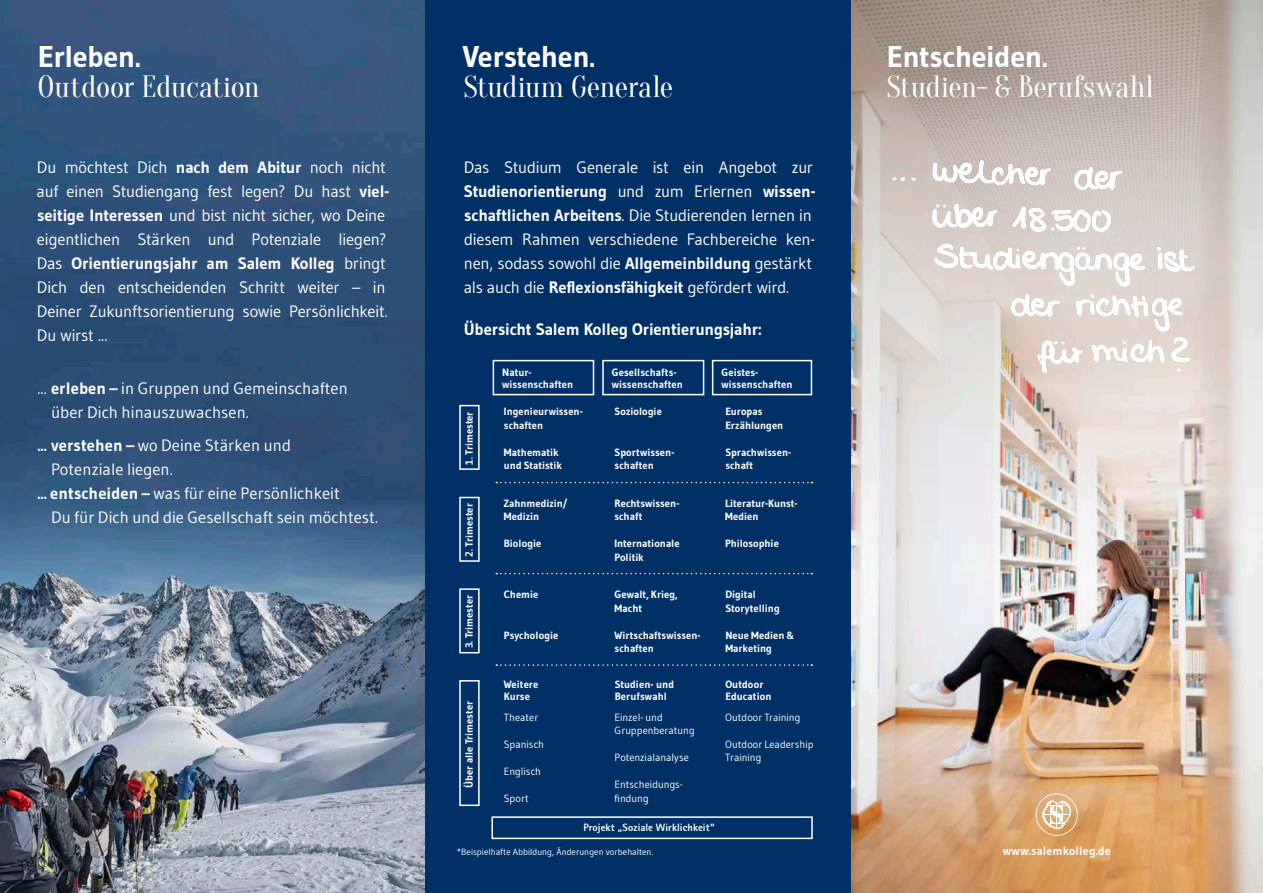
<style>
.page{position:relative;width:1263px;height:893px;background:#fff}
.page>*{position:absolute;margin:0;border:0;box-sizing:border-box;transform-origin:0 0}
.t1{font:30px/30px "Oranienbaum";letter-spacing:-.005em;color:#fff}
.Fliess{font:16.5px/24px "Gudea";letter-spacing:-.005em;color:#fff}
.t2{font:700 16.5px "Gudea";letter-spacing:-.01em;color:#fff}
.Fliess-2{font:700 12px "Gudea";letter-spacing:.01em;color:#fff}
.Fliess-3{font:700 10.5px/13.5px "Gudea";letter-spacing:.005em;color:#fff}
.Fliess-4{font:10.5px/13.5px "Gudea";color:#fff}
.t3{font:800 10.5px "Rotis Sans Serif";letter-spacing:.005em;color:#fff}
.t4{font:9px "Gudea";letter-spacing:.005em;color:#fff}
.s1{font-family:"Gudea";font-weight:700}
.s2{font-weight:700}
</style>
<div class="page">
<img style="left:850px;top:0;width:413px;height:893px">
<img style="left:0;top:0;width:425px;height:893px">
<div style="left:425px;top:0;width:425px;height:893px;background:#003066"></div>
<div style="left:834px;top:0;width:368px;height:152px;background:#000;opacity:.6"></div>
<svg style="left:496px;top:482px;width:316px;height:1px"></svg>
<div style="left:493px;top:360px;width:101px;height:35px;border:2px solid #fff"></div>
<div style="left:602px;top:360px;width:102px;height:35px;border:2px solid #fff"></div>
<div style="left:712px;top:360px;width:100px;height:35px;border:2px solid #fff"></div>
<div style="left:459px;top:405px;width:21px;height:65px;border:2px solid #fff"></div>
<div style="left:459px;top:497px;width:21px;height:65px;border:2px solid #fff"></div>
<div style="left:459px;top:588px;width:21px;height:65px;border:2px solid #fff"></div>
<div style="left:459px;top:680px;width:21px;height:126px;border:2px solid #fff"></div>
<div style="left:491px;top:816px;width:322px;height:23px;border:2px solid #fff"></div>
<svg style="left:496px;top:573px;width:316px;height:1px"></svg>
<svg style="left:496px;top:664px;width:316px;height:2px"></svg>
<svg style="left:892px;top:177px;width:13px;height:4px"></svg>
<svg style="left:911px;top:177px;width:5px;height:4px"></svg>
<svg style="left:933px;top:160px;width:118px;height:25px"></svg>
<svg style="left:1074px;top:167px;width:48px;height:23px"></svg>
<svg style="left:932px;top:204px;width:65px;height:24px"></svg>
<svg style="left:1012px;top:206px;width:99px;height:26px"></svg>
<svg style="left:934px;top:244px;width:212px;height:42px"></svg>
<svg style="left:1157px;top:247px;width:38px;height:25px"></svg>
<svg style="left:1011px;top:294px;width:179px;height:79px"></svg>
<svg style="left:1035px;top:793px;width:43px;height:43px;background:#e4bb91"></svg>
<p class="t1" style="left:38px;top:43px;width:223px"><span class="s1">Erleben.<br></span>Outdoor Education</p>
<p class="t1" style="left:463px;top:43px;width:212px"><span class="s1">Verstehen.<br></span>Studium Generale</p>
<p class="t1" style="left:887px;top:43px;width:268px"><span class="s1">Entscheiden.<br></span>Studien- &amp; Berufswahl</p>
<p class="Fliess" style="left:37px;top:155px;width:354px">Du möchtest Dich <span class="s2">nach dem Abitur</span> noch nicht auf einen Studiengang fest legen? Du hast <span class="s2">viel&shy;seitige Interessen</span> und bist nicht sicher, wo Deine eigentlichen Stärken und Potenziale liegen?<br>Das <span class="s2">Orientierungsjahr am Salem Kolleg</span> bringt Dich den entscheidenden Schritt weiter – in Deiner Zukunftsorientierung sowie Persönlichkeit.<br>Du wirst ...</p>
<p class="Fliess" style="left:464px;top:155px;width:353px">Das Studium Generale ist ein Angebot zur <span class="s2">Studienorientierung</span> und zum Erlernen <span class="s2">wissen&shy;schaftlichen Arbeitens</span>. Die Studierenden lernen in diesem Rahmen verschiedene Fachbereiche ken&shy;nen, sodass sowohl die <span class="s2">Allgemeinbildung</span> gestärkt als auch die <span class="s2">Reflexionsfähigkeit</span> gefördert wird.</p>
<p class="t2" style="left:464px;top:319px;width:299px">Übersicht Salem Kolleg Orientierungsjahr:</p>
<p class="Fliess" style="left:51px;top:376px;width:298px;text-indent:-13px">... <span class="s2">erleben –</span> in Gruppen und Gemeinschaften über Dich hinauszuwachsen.</p>
<p class="Fliess" style="left:51px;top:433px;width:241px;text-indent:-13px"><span class="s2">... verstehen –</span> wo Deine Stärken und<br>Potenziale liegen.</p>
<p class="Fliess" style="left:51px;top:481px;width:328px;text-indent:-13px"><span class="s2">... entscheiden –</span> was für eine Persönlichkeit<br>Du für Dich und die Gesellschaft sein möchtest.</p>
<p class="Fliess-3" style="left:462px;top:465px;width:55px;rotate:-90deg">1. Trimester</p>
<p class="Fliess-3" style="left:462px;top:557px;width:55px;rotate:-90deg">2. Trimester</p>
<p class="Fliess-3" style="left:462px;top:648px;width:55px;rotate:-90deg">3. Trimester</p>
<p class="Fliess-3" style="left:462px;top:788px;width:88px;rotate:-90deg">Über alle Trimester</p>
<p class="Fliess-3" style="left:502px;top:365px;width:31px">Natur-</p>
<p class="Fliess-3" style="left:502px;top:377px;width:73px">wissenschaften</p>
<p class="Fliess-3" style="left:504px;top:405px;width:80px">Ingenieurwissen&shy;schaften</p>
<p class="Fliess-3" style="left:504px;top:445px;width:60px">Mathematik und Statistik</p>
<p class="Fliess-3" style="left:504px;top:496px;width:66px">Zahnmedizin/</p>
<p class="Fliess-3" style="left:504px;top:510px;width:37px">Medizin</p>
<p class="Fliess-3" style="left:504px;top:537px;width:39px">Biologie</p>
<p class="Fliess-3" style="left:504px;top:587px;width:36px">Chemie</p>
<p class="Fliess-3" style="left:504px;top:628px;width:56px">Psychologie</p>
<p class="Fliess-3" style="left:504px;top:677px;width:36px">Weitere</p>
<p class="Fliess-3" style="left:504px;top:689px;width:28px">Kurse</p>
<p class="Fliess-4" style="left:504px;top:710px;width:36px">Theater</p>
<p class="Fliess-4" style="left:504px;top:737px;width:42px">Spanisch</p>
<p class="Fliess-4" style="left:504px;top:764px;width:39px">Englisch</p>
<p class="Fliess-4" style="left:504px;top:791px;width:26px">Sport</p>
<p class="Fliess-3" style="left:612px;top:365px;width:66px">Gesellschafts-</p>
<p class="Fliess-3" style="left:612px;top:377px;width:73px">wissenschaften</p>
<p class="Fliess-3" style="left:615px;top:405px;width:49px">Soziologie</p>
<p class="Fliess-3" style="left:615px;top:445px;width:61px">Sportwissen&shy;schaften</p>
<p class="Fliess-3" style="left:614px;top:496px;width:66px">Rechtswissen&shy;schaft</p>
<p class="Fliess-3" style="left:614px;top:537px;width:67px">Internationale<br>Politik</p>
<p class="Fliess-3" style="left:615px;top:587px;width:65px">Gewalt, Krieg,<br>Macht</p>
<p class="Fliess-3" style="left:615px;top:628px;width:88px">Wirtschaftswissen&shy;schaften</p>
<p class="Fliess-3" style="left:615px;top:677px;width:61px">Studien- und</p>
<p class="Fliess-3" style="left:615px;top:689px;width:54px">Berufswahl</p>
<p class="Fliess-4" style="left:615px;top:710px;width:50px">Einzel- und</p>
<p class="Fliess-4" style="left:615px;top:724px;width:82px">Gruppenberatung</p>
<p class="Fliess-4" style="left:615px;top:751px;width:76px">Potenzialanalyse</p>
<p class="Fliess-4" style="left:615px;top:778px;width:70px">Entscheidungs&shy;findung</p>
<p class="Fliess-3" style="left:721px;top:365px;width:38px">Geistes-</p>
<p class="Fliess-3" style="left:721px;top:377px;width:73px">wissenschaften</p>
<p class="Fliess-3" style="left:725px;top:405px;width:39px">Europas</p>
<p class="Fliess-3" style="left:725px;top:418px;width:60px">Erzählungen</p>
<p class="Fliess-3" style="left:725px;top:445px;width:67px">Sprachwissen&shy;schaft</p>
<p class="Fliess-3" style="left:725px;top:496px;width:74px">Literatur-Kunst-<br>Medien</p>
<p class="Fliess-3" style="left:725px;top:537px;width:55px">Philosophie</p>
<p class="Fliess-3" style="left:725px;top:587px;width:32px">Digital</p>
<p class="Fliess-3" style="left:725px;top:601px;width:56px">Storytelling</p>
<p class="Fliess-3" style="left:725px;top:628px;width:71px">Neue Medien &amp;<br>Marketing</p>
<p class="Fliess-3" style="left:725px;top:677px;width:40px">Outdoor</p>
<p class="Fliess-3" style="left:725px;top:689px;width:48px">Education</p>
<p class="Fliess-4" style="left:725px;top:710px;width:77px">Outdoor Training</p>
<p class="Fliess-4" style="left:725px;top:737px;width:90px">Outdoor Leadership</p>
<p class="Fliess-4" style="left:725px;top:751px;width:38px">Training</p>
<p class="t3" style="left:583px;top:820px;width:133px">Projekt „Soziale Wirklichkeit“</p>
<p class="t4" style="left:457px;top:847px;width:198px">*Beispielhafte Abbildung, Änderungen vorbehalten.</p>
<p class="Fliess-2" style="left:1003px;top:843px;width:110px">www.salemkolleg.de</p>
</div>
